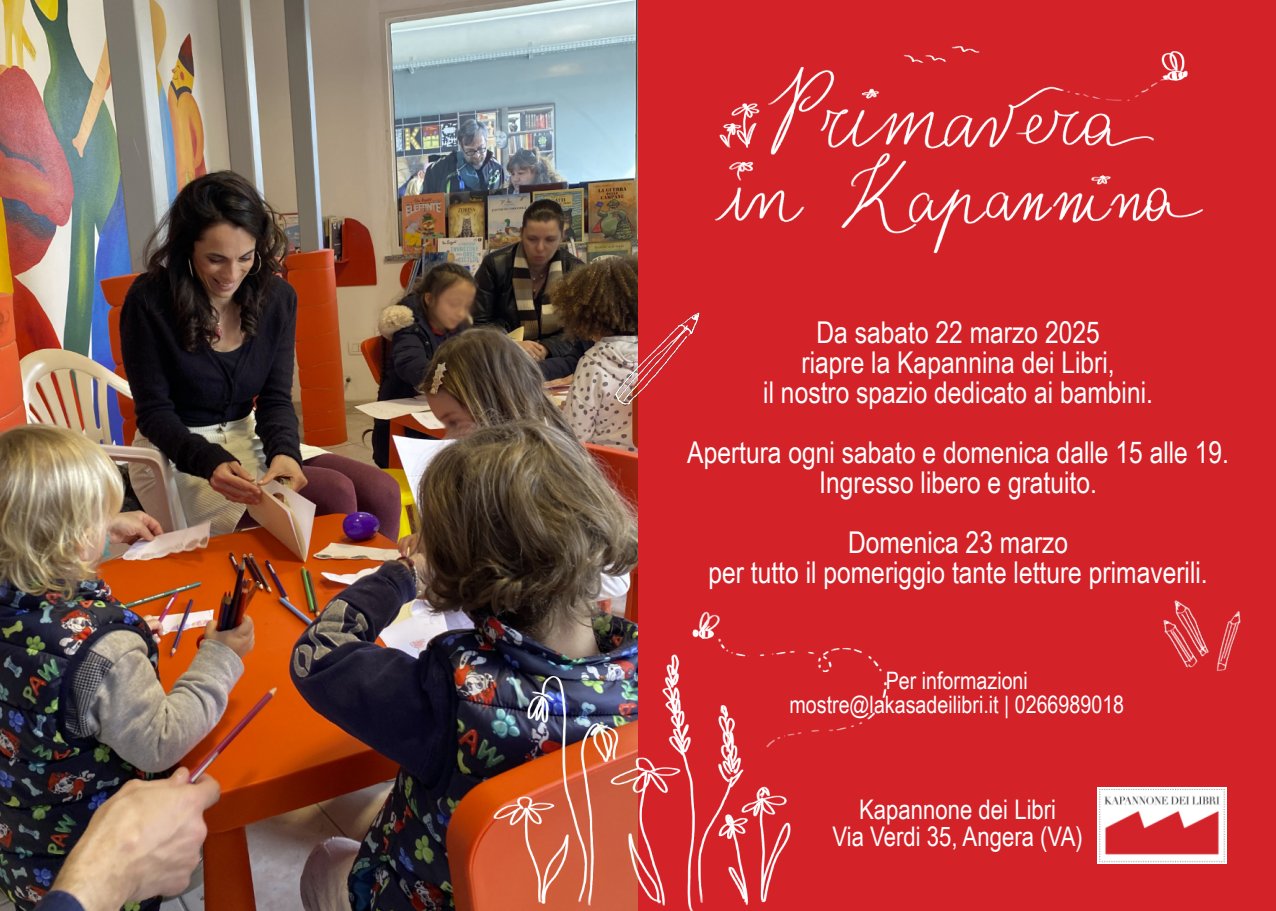
<style>
.page{position:relative;width:1276px;height:911px;background:#fff}
.page>*{position:absolute;margin:0;border:0;box-sizing:border-box;transform-origin:0 0}
.t1{font:30px "Arial Narrow";color:#fff}
.t2{font:27px "Arial Narrow";color:#fff}
.t3{font:24px "Arial Narrow";color:#fff}
</style>
<div class="page">
<img style="left:0;top:0;width:638px;height:910px">
<div style="left:638px;top:0;width:638px;height:910px;background:#d32329"></div>
<img style="left:714px;top:46px;width:489px;height:208px">
<img style="left:1164px;top:600px;width:77px;height:71px">
<img style="left:616px;top:312px;width:83px;height:92px">
<img style="left:481px;top:593px;width:406px;height:317px">
<img style="left:1097px;top:787px;width:130px;height:76px">
<p class="t1" style="left:816px;top:321px;width:285px">Da sabato 22 marzo 2025</p>
<p class="t1" style="left:801px;top:351px;width:315px">riapre la Kapannina dei Libri,</p>
<p class="t1" style="left:763px;top:381px;width:391px">il nostro spazio dedicato ai bambini.</p>
<p class="t1" style="left:687px;top:441px;width:543px">Apertura ogni sabato e domenica dalle 15 alle 19.</p>
<p class="t1" style="left:819px;top:471px;width:279px">Ingresso libero e gratuito.</p>
<p class="t1" style="left:848px;top:531px;width:222px">Domenica 23 marzo</p>
<p class="t1" style="left:708px;top:561px;width:501px">per tutto il pomeriggio tante letture primaverili.</p>
<p class="t3" style="left:886px;top:671px;width:144px">Per informazioni</p>
<p class="t3" style="left:789px;top:695px;width:336px">mostre@lakasadeilibri.it | 0266989018</p>
<p class="t2" style="left:859px;top:799px;width:198px">Kapannone dei Libri</p>
<p class="t2" style="left:832px;top:826px;width:252px">Via Verdi 35, Angera (VA)</p>
</div>
